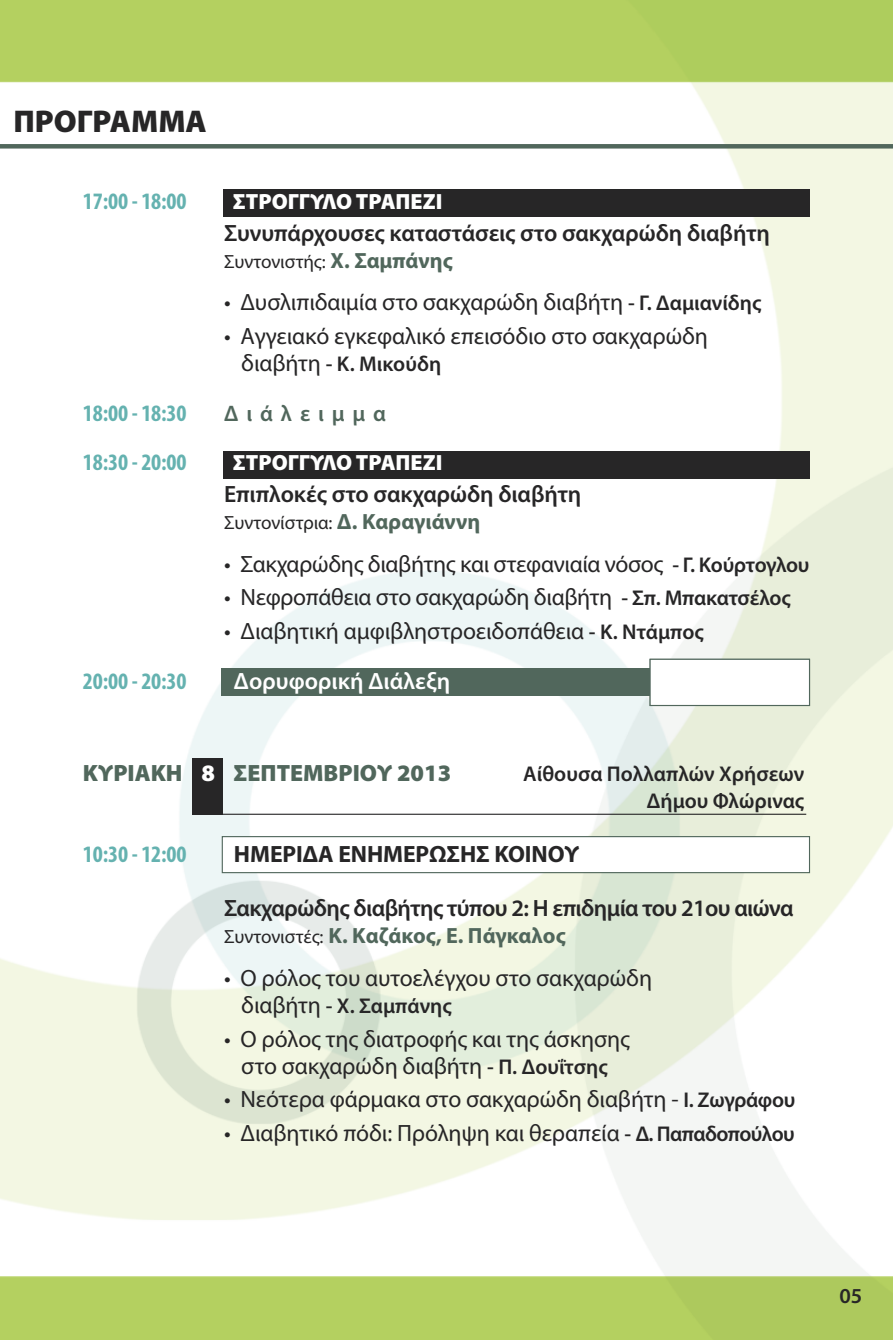
<style>
.page{position:relative;width:893px;height:1340px;background:#fff}
.page>*{position:absolute;margin:0;border:0;box-sizing:border-box;transform-origin:0 0}
.t1{font:900 31.5px "Myriad Pro";color:#272627}
.t2{font:23.62px/27px "Myriad Pro";letter-spacing:-.005em;color:#272627;text-align:center}
.t3{font:600 23.62px "Myriad Pro";letter-spacing:-.01em;color:#272627}
.t4{font:700 condensed 23.62px "Myriad Pro";letter-spacing:-.005em;color:#65b2b0}
.t5{font:900 23.62px "Myriad Pro";color:#51675c}
.t6{font:700 23.62px "Myriad Pro";letter-spacing:-.005em;color:#272627}
.t7{font:600 23.62px "Myriad Pro";color:#fff}
.t8{font:600 22.5px "Myriad Pro";letter-spacing:.35em;color:#51675c}
.t9{font:900 22.05px "Myriad Pro";color:#fff}
.t10{font:700 22.05px "Myriad Pro";color:#51675c}
.t11{font:600 21.38px/27px "Myriad Pro";color:#272627;text-align:right}
.t12{font:19.12px "Myriad Pro";letter-spacing:-.005em;color:#272627}
.s1{font-weight:700;font-size:22.05px;color:#51675c}
.s2{font-weight:600;font-size:21.38px}
.s3{font-weight:400;font-size:23.62px}
.s4{color:#fff}
.s5{font-weight:400;font-size:19.12px;color:#272627}
</style>
<div class="page">
<img style="left:0;top:0;width:893px;height:1339px">
<hr style="left:0;top:144px;width:893px;height:4px;background:#51675c">
<hr style="left:194px;top:813px;width:612px;height:1px;background:#272627">
<div style="left:192px;top:758px;width:30px;height:56px;background:#272627"></div>
<div style="left:223px;top:837px;width:586px;height:35px;background:#fff"></div>
<div style="left:222px;top:836px;width:588px;height:37px;border:1px solid #51675c"></div>
<div style="left:222px;top:668px;width:518px;height:28px;background:#51675c"></div>
<div style="left:651px;top:660px;width:158px;height:45px;background:#fff"></div>
<div style="left:650px;top:658px;width:160px;height:48px;border:1px solid #51675c"></div>
<div style="left:223px;top:451px;width:587px;height:27px;background:#272627"></div>
<div style="left:223px;top:189px;width:587px;height:28px;background:#272627"></div>
<h1 class="t1" style="left:13px;top:109px;width:195px">ΠΡΟΓΡΑΜΜΑ</h1>
<p class="t4" style="left:83px;top:193px;width:105px">17:00 - 18:00</p>
<p class="t9" style="left:233px;top:193px;width:211px">ΣΤΡΟΓΓΥΛΟ ΤΡΑΠΕΖΙ</p>
<p class="t3" style="left:224px;top:224px;width:547px">Συνυπάρχουσες καταστάσεις στο σακχαρώδη διαβήτη</p>
<p class="t12" style="left:224px;top:254px;width:230px">Συντονιστής: <span class="s1">X. Σαμπάνης</span></p>
<p class="t2" style="left:224px;top:291px;width:539px">• Δυσλιπιδαιμία στο σακχαρώδη διαβήτη <span class="s2">- Γ. Δαμιανίδης</span></p>
<p class="t2" style="left:224px;top:325px;width:485px">• Αγγειακό εγκεφαλικό επεισόδιο στο σακχαρώδη</p>
<p class="t11" style="left:241px;top:352px;width:202px"><span class="s3">διαβήτη</span> - Κ. Μικούδη</p>
<p class="t4" style="left:83px;top:404px;width:105px">18:00 - 18:30</p>
<p class="t8" style="left:224px;top:405px;width:163px">Διάλειμμα</p>
<p class="t4" style="left:83px;top:454px;width:105px">18:30 - 20:00</p>
<p class="t9" style="left:233px;top:454px;width:211px">ΣΤΡΟΓΓΥΛΟ ΤΡΑΠΕΖΙ</p>
<p class="t3" style="left:224px;top:485px;width:359px">Eπιπλοκές στο σακχαρώδη διαβήτη</p>
<p class="t12" style="left:224px;top:515px;width:258px">Συντονίστρια: <span class="s1">Δ. Καραγιάννη</span></p>
<p class="t2" style="left:224px;top:552px;width:587px">• Σακχαρώδης διαβήτης και στεφανιαία νόσος <span class="s2">- Γ. Κούρτογλου</span></p>
<p class="t2" style="left:224px;top:586px;width:568px">• Νεφροπάθεια στο σακχαρώδη διαβήτη <span class="s2">- Σπ. Μπακατσέλος</span></p>
<p class="t2" style="left:224px;top:619px;width:481px">• Διαβητική αμφιβληστροειδοπάθεια <span class="s2">- Κ. Ντάμπος</span></p>
<p class="t4" style="left:83px;top:672px;width:105px">20:00 - 20:30</p>
<p class="t7" style="left:234px;top:672px;width:218px">Δορυφορική Διάλεξη</p>
<p class="t5" style="left:83px;top:764px;width:370px">ΚΥΡΙΑΚΗ <span class="s4">8</span> ΣΕΠΤΕΜΒΡΙΟΥ 2013</p>
<p class="t11" style="left:523px;top:762px;width:283px">Αίθουσα Πολλαπλών Χρήσεων<br>Δήμου Φλώρινας</p>
<p class="t4" style="left:83px;top:845px;width:105px">10:30 - 12:00</p>
<p class="t6" style="left:234px;top:845px;width:347px">ΗΜΕΡΙΔΑ ΕΝΗΜΕΡΩΣΗΣ ΚΟΙΝΟΥ</p>
<p class="t3" style="left:224px;top:899px;width:571px">Σακχαρώδης διαβήτης τύπου 2: H επιδημία του 21ου αιώνα</p>
<p class="t10" style="left:224px;top:927px;width:343px"><span class="s5">Συντονιστές:</span> Κ. Καζάκος, Ε. Πάγκαλος</p>
<p class="t2" style="left:224px;top:966px;width:429px">• Ο ρόλος του αυτοελέγχου στο σακχαρώδη</p>
<p class="t11" style="left:241px;top:993px;width:212px"><span class="s3">διαβήτη</span> - Χ. Σαμπάνης</p>
<p class="t2" style="left:224px;top:1027px;width:407px">• Ο ρόλος της διατροφής και της άσκησης στο σακχαρώδη διαβήτη <span class="s2">- Π. Δουΐτσης</span></p>
<p class="t2" style="left:224px;top:1087px;width:573px">• Νεότερα φάρμακα στο σακχαρώδη διαβήτη - <span class="s2">I. Zωγράφου</span></p>
<p class="t2" style="left:224px;top:1121px;width:572px">• Διαβητικό πόδι: Πρόληψη και θεραπεία <span class="s2">- Δ.Παπαδοπούλου</span></p>
<p class="t11" style="left:839px;top:1284px;width:24px">05</p>
</div>
